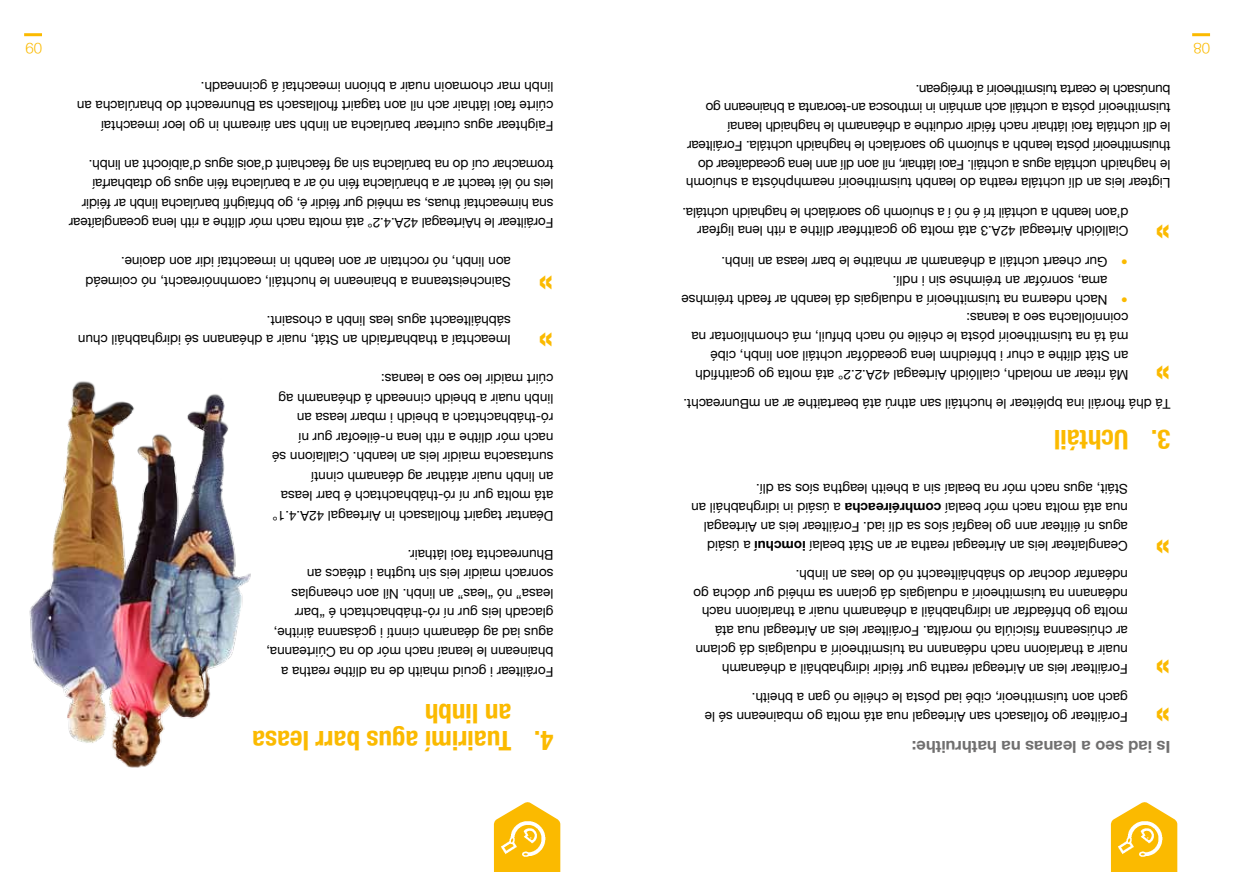
<style>
.page{position:relative;width:1234px;height:872px;background:#fff}
.page>*{position:absolute;margin:0;border:0;box-sizing:border-box;transform-origin:0 0}
.t1{font:700 condensed 36px/57px "Helvetica Neue";color:#fbba00}
.t2{font:700 condensed 27px "Helvetica Neue";color:#fbba00}
.t3{font:700 16.5px "Helvetica Neue";color:#706f6f}
.t4{font:300 15px "Helvetica Neue";color:#fbba00}
.t5{font:13.5px/19.5px "Helvetica Neue";color:#000}
.t6{font:13.5px "Helvetica Neue";color:#fbba00}
.s1{font-weight:700}
</style>
<div class="page">
<hr style="left:1191px;top:33px;width:18px;height:3px;background:#fbba00">
<hr style="left:24px;top:33px;width:18px;height:3px;background:#fbba00">
<svg style="left:494px;top:802px;width:66px;height:70px"></svg>
<svg style="left:1110px;top:802px;width:66px;height:70px"></svg>
<img style="left:500px;top:821px;width:48px;height:35px">
<img style="left:1117px;top:821px;width:48px;height:35px">
<img style="left:29px;top:381px;width:222px;height:387px">
<p class="t4" style="left:42px;top:57px;width:18px;rotate:-180deg">09</p>
<p class="t4" style="left:1209px;top:57px;width:18px;rotate:-180deg">08</p>
<p class="t5" style="left:553px;top:135px;width:478px;rotate:-180deg">Faightear agus cuirtear barúlacha an linbh san áireamh in go leor imeachtaí cúirte faoi láthair ach níl aon tagairt fhollasach sa Bhunreacht do bharúlacha an linbh mar chomaoin nuair a bhíonn imeachtaí á gcinneadh.</p>
<p class="t5" style="left:553px;top:233px;width:486px;rotate:-180deg">Foráiltear le hAirteagal 42A.4.2° atá molta nach mór dlíthe a rith lena gceanglaítear sna himeachtaí thuas, sa mhéid gur féidir é, go bhfaighfí barúlacha linbh ar féidir leis nó léi teacht ar a bharúlacha féin nó ar a barúlacha féin agus go dtabharfaí tromachar cuí do na barúlacha sin ag féachaint d’aois agus d’aibíocht an linbh.</p>
<p class="t5" style="left:511px;top:291px;width:427px;rotate:-180deg">Saincheisteanna a bhaineann le huchtáil, caomhnóireacht, nó coimeád aon linbh, nó rochtain ar aon leanbh in imeachtaí idir aon daoine.</p>
<p class="t5" style="left:511px;top:350px;width:434px;rotate:-180deg">Imeachtaí a thabharfaidh an Stát, nuair a dhéanann sé idirghabháil chun sábháilteacht agus leas linbh a chosaint.</p>
<h1 class="t1" style="left:553px;top:371px;width:17px;rotate:-180deg">» »</h1>
<p class="t5" style="left:553px;top:525px;width:283px;rotate:-180deg">Déantar tagairt fhollasach in Airteagal 42A.4.1° atá molta gur ní ró-thábhachtach é barr leasa an linbh nuair atáthar ag déanamh cinntí suntasacha maidir leis an leanbh. Ciallaíonn sé nach mór dlíthe a rith lena n-éileofar gur ní ró-thábhachtach a bheidh i mbarr leasa an linbh nuair a bheidh cinneadh á dhéanamh ag cúirt maidir leo seo a leanas:</p>
<p class="t5" style="left:553px;top:681px;width:288px;rotate:-180deg">Foráiltear i gcuid mhaith de na dlíthe reatha a bhaineann le leanaí nach mór do na Cúirteanna, agus iad ag déanamh cinntí i gcásanna áirithe, glacadh leis gur ní ró-thábhachtach é “barr leasa” nó “leas” an linbh. Níl aon cheanglas sonrach maidir leis sin tugtha i dtéacs an Bhunreachta faoi láthair.</p>
<h2 class="t2" style="left:511px;top:730px;width:88px;rotate:-180deg">an linbh</h2>
<h2 class="t2" style="left:511px;top:757px;width:261px;rotate:-180deg">Tuairimí agus barr leasa</h2>
<h2 class="t2" style="left:553px;top:757px;width:21px;rotate:-180deg">4.</h2>
<p class="t5" style="left:1170px;top:193px;width:486px;line-height:18.8px;rotate:-180deg">Ligtear leis an dlí uchtála reatha do leanbh tuismitheoirí neamhphósta a shuíomh le haghaidh uchtála agus a uchtáil. Faoi láthair, níl aon dlí ann lena gceadaítear do thuismitheoirí pósta leanbh a shuíomh go saorálach le haghaidh uchtála. Foráiltear le dlí uchtála faoi láthair nach féidir orduithe a dhéanamh le haghaidh leanaí tuismitheoirí pósta a uchtáil ach amháin in imthosca an-teoranta a bhaineann go bunúsach le cearta tuismitheoirí a thréigean.</p>
<p class="t5" style="left:1128px;top:241px;width:447px;line-height:18.8px;rotate:-180deg">Ciallóidh Airteagal 42A.3 atá molta go gcaithfear dlíthe a rith lena ligfear d’aon leanbh a uchtáil trí é nó í a shuíomh go saorálach le haghaidh uchtála.</p>
<p class="t5" style="left:1107px;top:290px;width:387px;line-height:18.8px;rotate:-180deg">ama, sonrófar an tréimhse sin i ndlí.<br>Gur cheart uchtáil a dhéanamh ar mhaithe le barr leasa an linbh.</p>
<p class="t6" style="left:1127px;top:270px;width:8px;rotate:-180deg">•</p>
<p class="t5" style="left:1107px;top:309px;width:427px;rotate:-180deg">Nach ndearna na tuismitheoirí a ndualgais dá leanbh ar feadh tréimhse</p>
<p class="t6" style="left:1127px;top:307px;width:8px;rotate:-180deg">•</p>
<p class="t5" style="left:1128px;top:365px;width:438px;line-height:18.8px;rotate:-180deg">an Stát dlíthe a chur i bhfeidhm lena gceadófar uchtáil aon linbh, cibé má tá na tuismitheoirí pósta le chéile nó nach bhfuil, má chomhlíontar na coinníollacha seo a leanas:</p>
<h1 class="t1" style="left:1170px;top:263px;width:17px;rotate:-180deg">»</h1>
<h1 class="t1" style="left:1170px;top:404px;width:17px;rotate:-180deg">»</h1>
<p class="t5" style="left:1128px;top:418px;width:446px;line-height:29.2px;text-indent:-42px;rotate:-180deg">Tá dhá fhoráil ina bpléitear le huchtáil san athrú atá beartaithe ar an mBunreacht.<br>Má ritear an moladh, ciallóidh Airteagal 42A.2.2° atá molta go gcaithfidh</p>
<h2 class="t2" style="left:1128px;top:455px;width:76px;rotate:-180deg">Uchtáil</h2>
<h2 class="t2" style="left:1170px;top:455px;width:21px;rotate:-180deg">3.</h2>
<p class="t5" style="left:1127px;top:555px;width:438px;line-height:18.8px;rotate:-180deg">Ceanglaítear leis an Airteagal reatha ar an Stát bealaí <span class="s1">iomchuí</span> a úsáid agus ní éilítear ann go leagfaí síos sa dlí iad. Foráiltear leis an Airteagal nua atá molta nach mór bealaí <span class="s1">comhréireacha</span> a úsáid in idirghabháil an Stáit, agus nach mór na bealaí sin a bheith leagtha síos sa dlí.</p>
<p class="t5" style="left:1127px;top:678px;width:436px;line-height:18.8px;rotate:-180deg">Foráiltear leis an Airteagal reatha gur féidir idirghabháil a dhéanamh nuair a tharlaíonn nach ndéanann na tuismitheoirí a ndualgais dá gclann ar chúiseanna fisiciúla nó morálta. Foráiltear leis an Airteagal nua atá molta go bhféadfar an idirghabháil a dhéanamh nuair a tharlaíonn nach ndéanann na tuismitheoirí a ndualgais dá gclann sa mhéid gur dócha go ndéanfar dochar do shábháilteacht nó do leas an linbh.</p>
<p class="t5" style="left:1127px;top:726px;width:424px;line-height:18.8px;rotate:-180deg">Foráiltear go follasach san Airteagal nua atá molta go mbaineann sé le gach aon tuismitheoir, cibé iad pósta le chéile nó gan a bheith.</p>
<h1 class="t1" style="left:1170px;top:578px;width:17px;rotate:-180deg">»</h1>
<h1 class="t1" style="left:1170px;top:742px;width:17px;line-height:48px;rotate:-180deg">» »</h1>
<p class="t3" style="left:1170px;top:757px;width:260px;rotate:-180deg">Is iad seo a leanas na hathruithe:</p>
</div>
